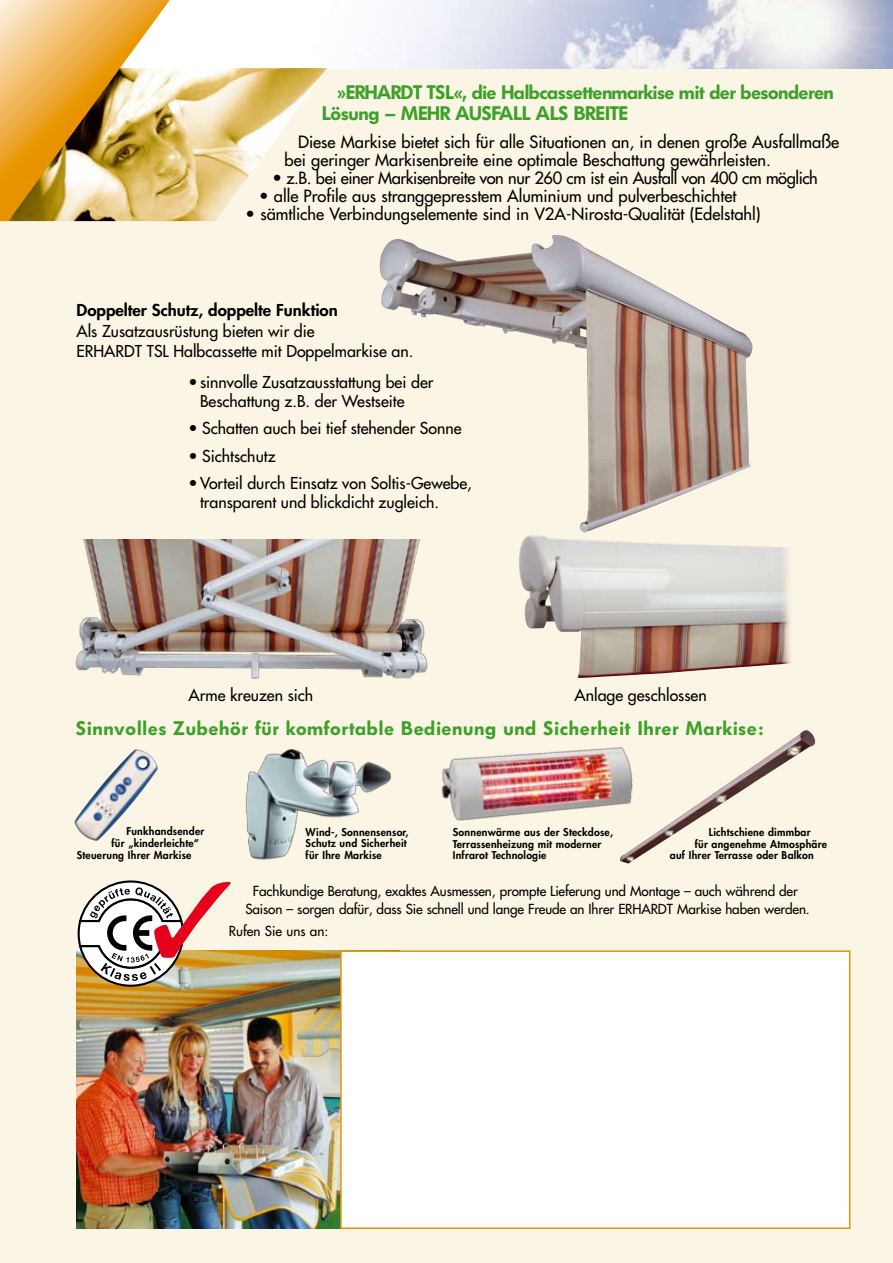
<style>
.page{position:relative;width:893px;height:1263px;background:#fff}
.page>*{position:absolute;margin:0;border:0;box-sizing:border-box;transform-origin:0 0}
.t1{font:19.5px/21px "Fut Dem Bol";color:#3da029}
.t2{font:19.5px "Fut Dem Bol";letter-spacing:.05em;color:#3da029}
.t3{font:16.5px/18px "Futura";color:#000}
.t4{font:16.5px "Futura";letter-spacing:-.025em;color:#000}
.t5{font:16.05px/18.9px "Futura";color:#000}
.t6{font:800 16.05px "Futura";color:#000;scale:1.05 1}
.t7{font:13.5px/18px "Futura";letter-spacing:-.01em;color:#000;text-align:center}
.t8{font:800 10.5px/11.2px "Futura";letter-spacing:.02em;color:#000}
</style>
<div class="page">
<div style="left:0;top:68px;width:893px;height:1195px;background:#faf5e4"></div>
<img style="left:396px;top:0;width:497px;height:68px">
<img style="left:170px;top:68px;width:157px;height:153px">
<svg style="left:0;top:0;width:170px;height:221px;background:#dcb160"></svg>
<img style="left:376px;top:231px;width:377px;height:302px">
<img style="left:3px;top:540px;width:465px;height:180px">
<img style="left:518px;top:535px;width:274px;height:143px">
<img style="left:181px;top:708px;width:264px;height:198px">
<img style="left:429px;top:708px;width:224px;height:158px">
<img style="left:619px;top:730px;width:196px;height:134px">
<svg style="left:123px;top:749px;width:13px;height:13px"></svg>
<img style="left:77px;top:950px;width:263px;height:278px">
<div style="left:340px;top:950px;width:510px;height:279px;background:#fff;border:2px solid #e99200"></div>
<svg style="left:77px;top:879px;width:154px;height:109px"></svg>
<p class="t1" style="left:322px;top:82px;width:513px;text-indent:16px">»ERHARDT TSL«, die Halbcassettenmarkise mit der besonderen<br>Lösung – MEHR AUSFALL ALS BREITE</p>
<p class="t3" style="left:285px;top:133px;width:556px;text-indent:13px">Diese Markise bietet sich für alle Situationen an, in denen große Ausfallmaße bei geringer Markisenbreite eine optimale Beschattung gewährleisten.</p>
<p class="t4" style="left:273px;top:168px;width:547px">• z.B. bei einer Markisenbreite von nur 260 cm ist ein Ausfall von 400 cm möglich</p>
<p class="t3" style="left:259px;top:187px;width:479px">• alle Profile aus stranggepresstem Aluminium und pulverbeschichtet</p>
<p class="t3" style="left:246px;top:205px;width:517px">• sämtliche Verbindungselemente sind in V2A-Nirosta-Qualität (Edelstahl)</p>
<p class="t6" style="left:77px;top:300px;width:250px">Doppelter Schutz, doppelte Funktion</p>
<p class="t5" style="left:77px;top:321px;width:240px;line-height:20.4px">Als Zusatzausrüstung bieten wir die<br>ERHARDT</p>
<p class="t5" style="left:147px;top:342px;width:268px">TSL Halbcassette mit Doppelmarkise an.</p>
<p class="t5" style="left:200px;top:373px;width:235px;text-indent:-12px">• sinnvolle Zusatzausstattung bei der<br>Beschattung z.B. der Westseite</p>
<p class="t5" style="left:188px;top:419px;width:275px">• Schatten auch bei tief stehender Sonne</p>
<p class="t5" style="left:188px;top:446px;width:89px">• Sichtschutz</p>
<p class="t5" style="left:200px;top:473px;width:273px;text-indent:-12px">•Vorteil durch Einsatz von Soltis-Gewebe, transparent und blickdicht zugleich.</p>
<p class="t5" style="left:188px;top:685px;width:126px">Arme kreuzen sich</p>
<p class="t5" style="left:575px;top:685px;width:134px">Anlage geschlossen</p>
<p class="t2" style="left:77px;top:716px;width:688px">Sinnvolles Zubehör für komfortable Bedienung und Sicherheit Ihrer Markise:</p>
<p class="t8" style="left:126px;top:826px;width:79px">Funkhandsender</p>
<p class="t8" style="left:111px;top:838px;width:89px">für „kinderleichte“</p>
<p class="t8" style="left:77px;top:850px;width:116px">Steuerung Ihrer Markise</p>
<p class="t8" style="left:306px;top:827px;width:105px">Wind-, Sonnensensor,<br>Schutz und Sicherheit für Ihre Markise</p>
<p class="t8" style="left:453px;top:827px;width:162px">Sonnenwärme aus der Steckdose,<br>Terrassenheizung mit moderner<br>Infrarot Technologie</p>
<p class="t8" style="left:709px;top:827px;width:103px">Lichtschiene dimmbar</p>
<p class="t8" style="left:695px;top:838px;width:134px">für angenehme Atmosphäre</p>
<p class="t8" style="left:670px;top:849px;width:145px">auf Ihrer Terrasse oder Balkon</p>
<p class="t7" style="left:245px;top:882px;width:566px">Fachkundige Beratung, exaktes Ausmessen, prompte Lieferung und Montage – auch während der<br>Saison – sorgen dafür, dass Sie schnell und lange Freude an Ihrer Erhardt Markise haben werden.</p>
<p class="t7" style="left:229px;top:922px;width:101px">Rufen Sie uns an:</p>
</div>
